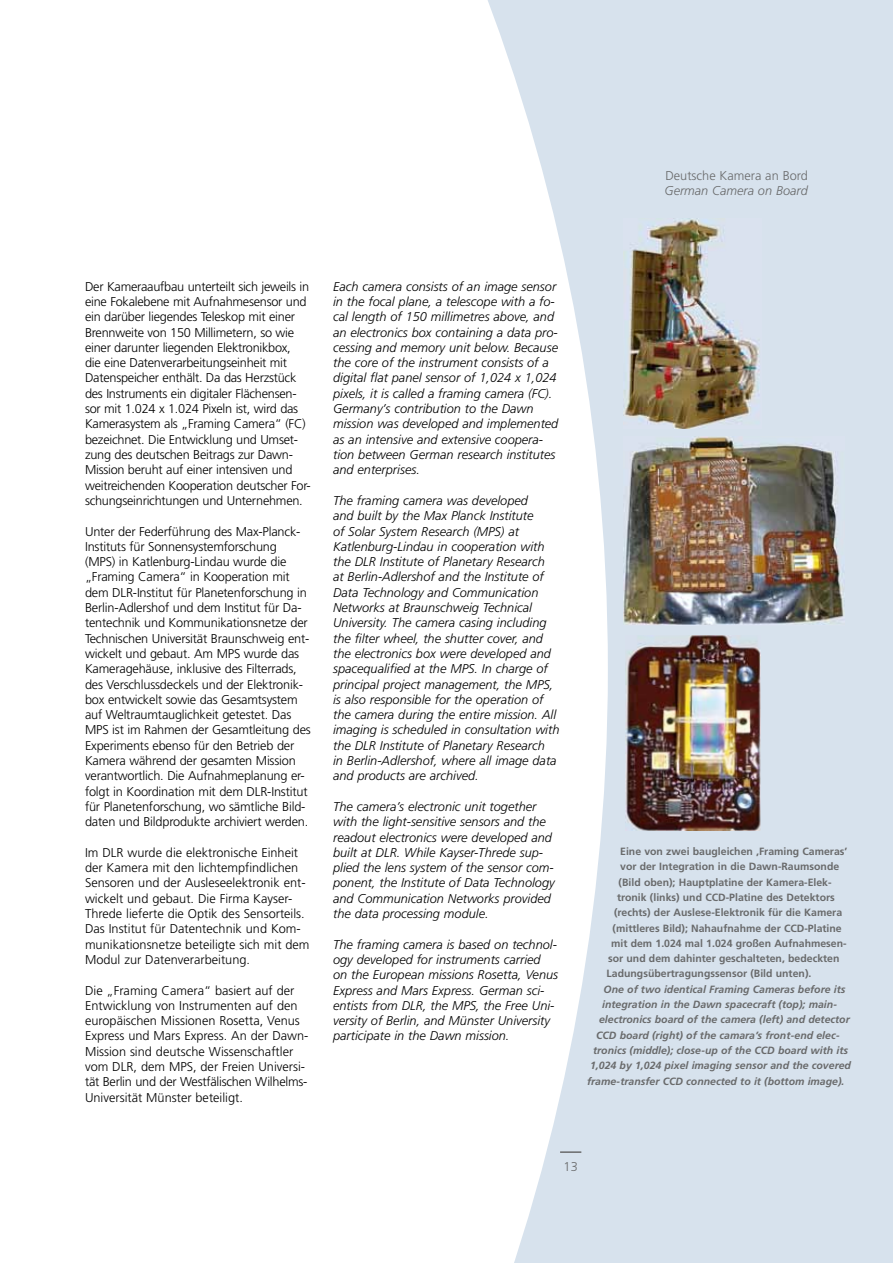
<style>
.page{position:relative;width:893px;height:1263px;background:#fff}
.page>*{position:absolute;margin:0;border:0;box-sizing:border-box;transform-origin:0 0}
.t1{font:300 12.75px/15.3px "Frutiger";letter-spacing:-.015em;color:#000}
.t2{font:italic 300 12.75px/15.3px "Frutiger";color:#000}
.t3{font:300 12.75px "Frutiger";color:#696a6b}
.t4{font:italic 300 12.75px "Frutiger";color:#696a6b}
.t5{font:700 10.5px "Frutiger";color:#696a6b}
.t6{font:italic 700 10.5px "Frutiger";color:#696a6b}
</style>
<div class="page">
<div style="left:458px;top:0;width:435px;height:1263px;background:#d7e2ed"></div>
<svg style="left:458px;top:0;width:150px;height:1263px;fill:#fff"></svg>
<hr style="left:560px;top:1151px;width:21px;height:2px;background:#696a6b">
<img style="left:623px;top:218px;width:137px;height:211px">
<img style="left:623px;top:436px;width:221px;height:190px">
<img style="left:625px;top:635px;width:136px;height:195px">
<p class="t3" style="left:665px;top:168px;width:144px">Deutsche Kamera an Bord</p>
<p class="t4" style="left:664px;top:184px;width:145px">German Camera on Board</p>
<p class="t1" style="left:85px;top:279px;width:227px">Der Kameraaufbau unterteilt sich jeweils in eine Fokalebene mit Aufnahmesensor und ein darüber liegendes Teleskop mit einer Brennweite von 150 Millimetern, so wie einer darunter liegenden Elektronikbox,<br>die eine Datenverarbeitungseinheit mit Datenspeicher enthält. Da das Herzstück des Instruments ein digitaler Flächensen&shy;sor mit 1.024 x 1.024 Pixeln ist, wird das Kamerasystem als „Framing Camera“ (FC) bezeichnet. Die Entwicklung und Umset&shy;zung des deutschen Beitrags zur Dawn-Mission beruht auf einer intensiven und weitreichenden Kooperation deutscher For&shy;schungseinrichtungen und Unternehmen.</p>
<p class="t1" style="left:85px;top:523px;width:227px">Unter der Federführung des Max-Planck-Instituts für Sonnensystemforschung<br>(MPS) in Katlenburg-Lindau wurde die „Framing Camera“ in Kooperation mit dem DLR-Institut für Planetenforschung in Berlin-Adlershof und dem Institut für Da&shy;tentechnik und Kommunikationsnetze der Technischen Universität Braunschweig ent&shy;wickelt und gebaut. Am MPS wurde das Kameragehäuse, inklusive des Filterrads, des Verschlussdeckels und der Elektronik&shy;box entwickelt sowie das Gesamtsystem auf Weltraumtauglichkeit getestet. Das MPS ist im Rahmen der Gesamtleitung des Experiments ebenso für den Betrieb der Kamera während der gesamten Mission verantwortlich. Die Aufnahmeplanung er&shy;folgt in Koordination mit dem DLR-Institut für Planetenforschung, wo sämtliche Bild&shy;daten und Bildprodukte archiviert werden.</p>
<p class="t1" style="left:85px;top:845px;width:226px">Im DLR wurde die elektronische Einheit der Kamera mit den lichtempfindlichen Sensoren und der Ausleseelektronik ent&shy;wickelt und gebaut. Die Firma Kayser-Threde lieferte die Optik des Sensorteils.<br>Das Institut für Datentechnik und Kom&shy;munikationsnetze beteiligte sich mit dem Modul zur Datenverarbeitung.</p>
<p class="t1" style="left:85px;top:982px;width:225px">Die „Framing Camera“ basiert auf der Entwicklung von Instrumenten auf den europäischen Missionen Rosetta, Venus Express und Mars Express. An der Dawn-Mission sind deutsche Wissenschaftler vom DLR, dem MPS, der Freien Universi&shy;tät Berlin und der Westfälischen Wilhelms-Universität Münster beteiligt.</p>
<p class="t2" style="left:333px;top:279px;width:227px">Each camera consists of an image sensor in the focal plane, a telescope with a fo&shy;cal length of 150 millimetres above, and an electronics box containing a data pro&shy;cessing and memory unit below. Because the core of the instrument consists of a digital flat panel sensor of 1,024 x 1,024 pixels, it is called a framing camera (FC).<br>Germany’s contribution to the Dawn mission was developed and implemented as an intensive and extensive coopera&shy;tion between German research institutes and enterprises.</p>
<p class="t2" style="left:333px;top:493px;width:228px">The framing camera was developed<br>and built by the Max Planck Institute<br>of Solar System Research (MPS) at Katlenburg-Lindau in cooperation with the DLR Institute of Planetary Research<br>at Berlin-Adlershof and the Institute of Data Technology and Communication Networks at Braunschweig Technical University. The camera casing including the filter wheel, the shutter cover, and the electronics box were developed and spacequalified at the MPS. In charge of principal project management, the MPS, is also responsible for the operation of the camera during the entire mission. All imaging is scheduled in consultation with the DLR Institute of Planetary Research<br>in Berlin-Adlershof, where all image data and products are archived.</p>
<p class="t2" style="left:333px;top:799px;width:223px">The camera’s electronic unit together with the light-sensitive sensors and the readout electronics were developed and built at DLR. While Kayser-Threde sup&shy;plied the lens system of the sensor com&shy;ponent, the Institute of Data Technology and Communication Networks provided the data processing module.</p>
<p class="t2" style="left:333px;top:936px;width:227px">The framing camera is based on technol&shy;ogy developed for instruments carried<br>on the European missions Rosetta, Venus Express and Mars Express. German sci&shy;entists from DLR, the MPS, the Free Uni&shy;versity of Berlin, and Münster University participate in the Dawn mission.</p>
<p class="t5" style="left:620px;top:845px;width:229px">Eine von zwei baugleichen ‚Framing Cameras’</p>
<p class="t5" style="left:620px;top:860px;width:221px">vor der Integration in die Dawn-Raumsonde</p>
<p class="t5" style="left:619px;top:876px;width:214px">(Bild oben); Hauptplatine der Kamera-Elek-</p>
<p class="t5" style="left:617px;top:891px;width:219px">tronik (links) und CCD-Platine des Detektors</p>
<p class="t5" style="left:614px;top:906px;width:230px">(rechts) der Auslese-Elektronik für die Kamera</p>
<p class="t5" style="left:613px;top:922px;width:231px">(mittleres Bild); Nahaufnahme der CCD-Platine</p>
<p class="t5" style="left:611px;top:937px;width:237px">mit dem 1.024 mal 1.024 großen Aufnahmesen-</p>
<p class="t5" style="left:608px;top:952px;width:233px">sor und dem dahinter geschalteten, bedeckten</p>
<p class="t5" style="left:607px;top:968px;width:206px">Ladungsübertragungssensor (Bild unten).</p>
<p class="t6" style="left:604px;top:983px;width:243px">One of two identical Framing Cameras before its</p>
<p class="t6" style="left:602px;top:998px;width:237px">integration in the Dawn spacecraft (top); main-</p>
<p class="t6" style="left:599px;top:1013px;width:252px">electronics board of the camera (left) and detector</p>
<p class="t6" style="left:596px;top:1029px;width:245px">CCD board (right) of the camara’s front-end elec-</p>
<p class="t6" style="left:593px;top:1044px;width:256px">tronics (middle); close-up of the CCD board with its</p>
<p class="t6" style="left:590px;top:1059px;width:262px">1,024 by 1,024 pixel imaging sensor and the covered</p>
<p class="t6" style="left:587px;top:1075px;width:259px">frame-transfer CCD connected to it (bottom image).</p>
<p class="t3" style="left:564px;top:1159px;width:16px">13</p>
</div>
